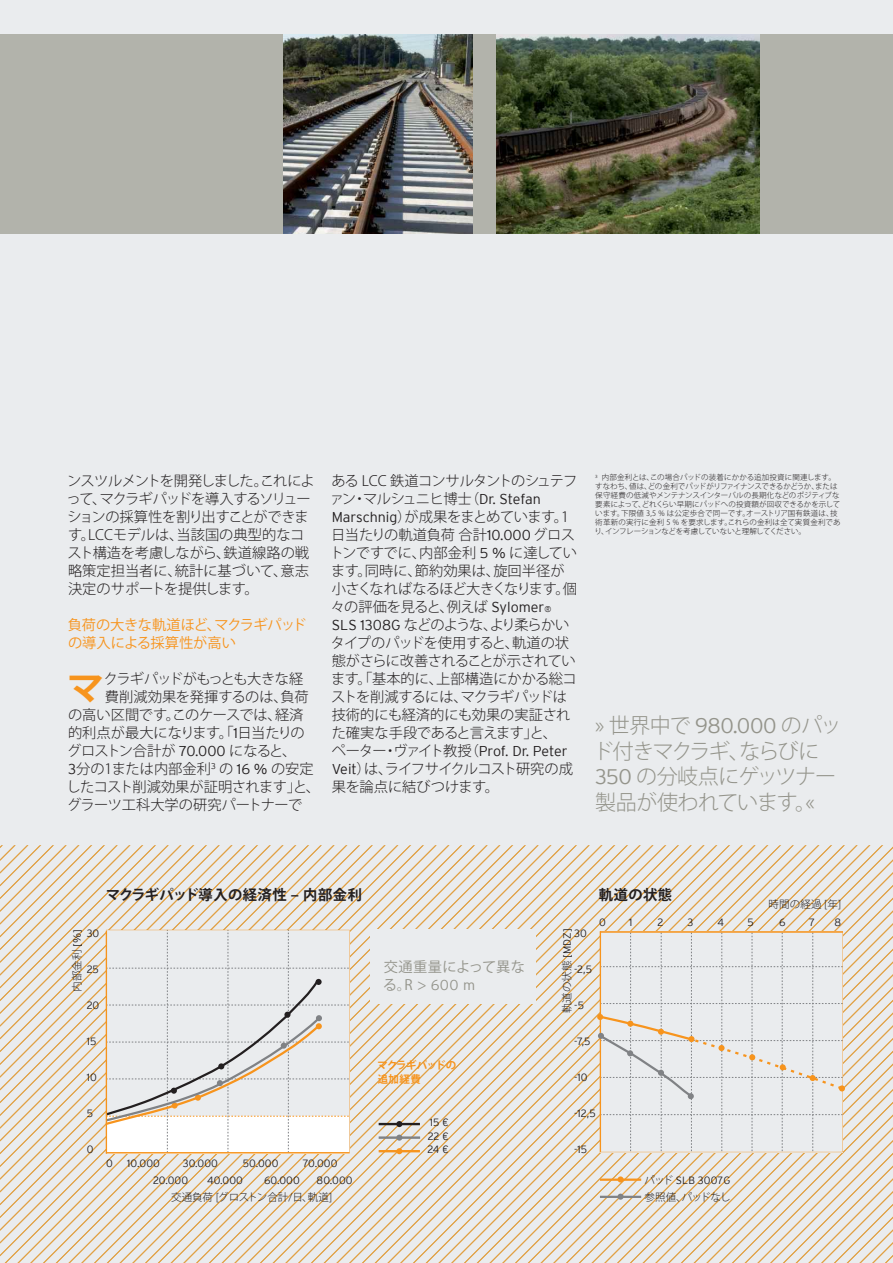
<style>
.page{position:relative;width:893px;height:1263px;background:#eaecee}
.page>*{position:absolute;margin:0;border:0;box-sizing:border-box;transform-origin:0 0}
.t1{font:700 37.65px "Koz Go Pro";color:#f7941d}
.t2{font:300 21px/25.5px "Koz Go Pro";letter-spacing:-.05em;color:#94948b}
.t3{font:300 14.25px/18px "Koz Go Pro";letter-spacing:-.04em;color:#231f20}
.t4{font:300 14.25px/18px "Koz Go Pro";letter-spacing:-.02em;color:#231f20}
.t5{font:300 14.25px "Koz Go Pro";color:#231f20}
.t6{font:14.25px/18px "Koz Go Pro";color:#f7941d}
.t7{font:300 14.25px "Interstate";letter-spacing:-.01em;color:#231f20}
.t8{font:700 14.25px "Koz Go Pro";letter-spacing:.03em;color:#231f20}
.t9{font:14.25px/18px "Koz Go Pro";letter-spacing:.03em;color:#94948b}
.t10{font:300 14.25px "Koz Go Pro";letter-spacing:-.055em;color:#231f20}
.t11{font:300 10.5px/13.5px "Interstate";letter-spacing:.005em;color:#231f20;text-align:justify}
.t12{font:300 10.5px "Koz Go Pro";letter-spacing:.01em;color:#231f20}
.t13{font:300 10.5px "Koz Go Pro";letter-spacing:-.01em;color:#231f20}
.t14{font:700 10.5px/13.5px "Koz Go Pro";letter-spacing:-.025em;color:#f7941d}
.t15{font:300 10.5px "Koz Go Pro";letter-spacing:-.03em;color:#231f20}
.t16{font:300 7.5px/9px "Koz Go Pro";letter-spacing:-.005em;color:#231f20}
.s1{font-family:"Interstate"}
.s2{font-family:"Interstate";font-size:8.25px}
.s3{font-family:"Koz Go Pro"}
.s4{font-family:"Interstate";font-weight:300}
</style>
<div class="page">
<div style="left:0;top:34px;width:893px;height:200px;background:#b2b3ab"></div>
<img style="left:496px;top:34px;width:264px;height:200px">
<img style="left:283px;top:34px;width:189px;height:200px">
<svg style="left:354px;top:846px;width:12px;height:417px"></svg>
<svg style="left:366px;top:846px;width:13px;height:417px"></svg>
<svg style="left:379px;top:846px;width:13px;height:417px"></svg>
<svg style="left:392px;top:846px;width:13px;height:417px"></svg>
<svg style="left:417px;top:846px;width:13px;height:417px"></svg>
<svg style="left:430px;top:846px;width:13px;height:417px"></svg>
<svg style="left:443px;top:846px;width:13px;height:417px"></svg>
<svg style="left:456px;top:846px;width:12px;height:417px"></svg>
<svg style="left:468px;top:846px;width:13px;height:417px"></svg>
<svg style="left:481px;top:846px;width:13px;height:417px"></svg>
<svg style="left:494px;top:846px;width:13px;height:417px"></svg>
<svg style="left:507px;top:846px;width:12px;height:417px"></svg>
<svg style="left:519px;top:846px;width:13px;height:417px"></svg>
<svg style="left:532px;top:846px;width:13px;height:417px"></svg>
<svg style="left:545px;top:846px;width:13px;height:417px"></svg>
<svg style="left:558px;top:846px;width:12px;height:417px"></svg>
<svg style="left:570px;top:846px;width:13px;height:417px"></svg>
<svg style="left:583px;top:846px;width:13px;height:417px"></svg>
<div style="left:370px;top:930px;width:166px;height:74px;background:#eaecee"></div>
<hr style="left:379px;top:1123px;width:41px;height:2px;background:#231f20">
<svg style="left:396px;top:1121px;width:6px;height:6px"></svg>
<hr style="left:379px;top:1136px;width:41px;height:3px;background:#808285">
<div style="left:396px;top:1134px;width:6px;height:7px;background:#808285;border-radius:50%"></div>
<hr style="left:379px;top:1150px;width:41px;height:2px;background:#f7941d">
<svg style="left:396px;top:1148px;width:6px;height:6px"></svg>
<svg style="left:0;top:846px;width:349px;height:306px"></svg>
<svg style="left:106px;top:930px;width:244px;height:222px"></svg>
<hr style="left:106px;top:931px;width:1px;height:223px;background:#f7941d">
<hr style="left:106px;top:1152px;width:244px;height:1px;background:#f7941d">
<svg style="left:597px;top:846px;width:296px;height:417px"></svg>
<p class="t4" style="left:67px;top:472px;width:250px">ンスツルメントを開発しました。これによって、マクラギパッドを導入するソリューションの採算性を割り出すことができます。LCCモデルは、当該国の典型的なコスト構造を考慮しながら、鉄道線路の戦略策定担当者に、統計に基づいて、意志決定のサポートを提供します。</p>
<p class="t6" style="left:68px;top:616px;width:240px">負荷の大きな軌道ほど、マクラギパッドの導入による採算性が高い</p>
<h1 class="t1" style="left:67px;top:664px;width:39px">マ</h1>
<p class="t10" style="left:104px;top:669px;width:201px">クラギパッドがもっとも大きな経</p>
<p class="t5" style="left:105px;top:687px;width:205px">費削減効果を発揮するのは、負荷</p>
<p class="t5" style="left:68px;top:705px;width:237px">の高い区間です。このケースでは、経済</p>
<p class="t4" style="left:68px;top:724px;width:238px">的利点が最大になります。「<span class="s1">1</span>日当たりの</p>
<p class="t3" style="left:67px;top:742px;width:231px">グロストン合計が <span class="s1">70.000</span> になると、</p>
<p class="t5" style="left:68px;top:759px;width:247px"><span class="s1">3</span>分の1または内部金利<sup>3</sup> の <span class="s1">16 %</span> の安定</p>
<p class="t3" style="left:67px;top:778px;width:255px">したコスト削減効果が証明されます」と、</p>
<p class="t4" style="left:67px;top:796px;width:237px">グラーツ工科大学の研究パートナーで</p>
<p class="t3" style="left:330px;top:472px;width:249px">ある LCC 鉄道コンサルタントのシュテファン・マルシュニヒ博士（<span class="s1">Dr. Stefan<br>Marschnig</span>）が成果をまとめています。1日当たりの軌道負荷 合計<span class="s1">10.000</span> グロストンですでに、内部金利 <span class="s1">5 %</span> に達しています。同時に、節約効果は、旋回半径が小さくなればなるほど大きくなります。個々の評価を見ると、例えば <span class="s1">Sylomer</span><span class="s2">®<br></span><span class="s1">SLS 1308G</span> などのような、より柔らかいタイプのパッドを使用すると、軌道の状態がさらに改善されることが示されています。「基本的に、上部構造にかかる総コストを削減するには、マクラギパッドは技術的にも経済的にも効果の実証された確実な手段であると言えます」と、</p>
<p class="t7" style="left:332px;top:743px;width:237px"><span class="s3">ペーター・ヴァイト教授（</span>Prof. Dr. Peter</p>
<p class="t4" style="left:332px;top:760px;width:243px"><span class="s1">Veit</span>）は、ライフサイクルコスト研究の成果を論点に結びつけます。</p>
<p class="t16" style="left:594px;top:473px;width:248px"><sup>3</sup> 内部金利とは、この場合パッドの装着にかかる追加投資に関連します。すなわち、値は、どの金利でパッドがリファイナンスできるかどうか、または保守経費の低減やメンテナンスインターバルの長期化などのポジティブな要素によって、どれくらい早期にパッドへの投資額が回収できるかを示しています。下限値 3,5 % は公定歩合で同一です。オーストリア国有鉄道は、技術革新の実行に金利 5 % を要求します。これらの金利は全て実質金利であり、インフレーションなどを考慮していないと理解してください。</p>
<h2 class="t2" style="left:593px;top:713px;width:250px">» 世界中で <span class="s1">980.000</span> のパッド付きマクラギ、ならびに<br><span class="s1">350</span> の分岐点にゲッツナー製品が使われています。«</h2>
<p class="t8" style="left:106px;top:885px;width:257px">マクラギパッド導入の経済性 – 内部金利</p>
<p class="t8" style="left:599px;top:885px;width:75px">軌道の状態</p>
<p class="t12" style="left:769px;top:897px;width:74px">時間の経過 [年]</p>
<p class="t11" style="left:87px;top:927px;width:14px">30</p>
<p class="t11" style="left:87px;top:963px;width:14px">25</p>
<p class="t11" style="left:87px;top:999px;width:14px">20</p>
<p class="t11" style="left:87px;top:1035px;width:11px">15</p>
<p class="t11" style="left:87px;top:1071px;width:12px">10</p>
<p class="t11" style="left:87px;top:1107px;width:8px">5</p>
<p class="t11" style="left:87px;top:1143px;width:8px">0</p>
<p class="t12" style="left:70px;top:992px;width:64px;rotate:-90deg">内部金利 <span class="s1">[%]</span></p>
<p class="t11" style="left:106px;top:1156px;width:8px">0</p>
<p class="t11" style="left:127px;top:1156px;width:34px">10.000</p>
<p class="t11" style="left:183px;top:1156px;width:37px">30.000</p>
<p class="t11" style="left:243px;top:1156px;width:37px">50.000</p>
<p class="t11" style="left:303px;top:1156px;width:36px">70.000</p>
<p class="t11" style="left:153px;top:1174px;width:37px">20.000</p>
<p class="t11" style="left:207px;top:1174px;width:37px">40.000</p>
<p class="t11" style="left:264px;top:1174px;width:37px">60.000</p>
<p class="t11" style="left:317px;top:1174px;width:38px">80.000</p>
<p class="t13" style="left:171px;top:1190px;width:163px">交通負荷 [グロストン合計/日、軌道]</p>
<p class="t9" style="left:383px;top:958px;width:144px">交通重量によって異なる。R &gt; <span class="s4">600 m</span></p>
<p class="t14" style="left:377px;top:1059px;width:80px">マクラギパッドの追加経費</p>
<p class="t11" style="left:428px;top:1116px;width:22px">15 € 22 € 24 €</p>
<p class="t11" style="left:599px;top:916px;width:8px">0</p>
<p class="t11" style="left:629px;top:916px;width:5px">1</p>
<p class="t11" style="left:657px;top:916px;width:7px">2</p>
<p class="t11" style="left:687px;top:916px;width:7px">3</p>
<p class="t11" style="left:717px;top:916px;width:8px">4</p>
<p class="t11" style="left:747px;top:916px;width:8px">5</p>
<p class="t11" style="left:779px;top:916px;width:8px">6</p>
<p class="t11" style="left:809px;top:916px;width:7px">7</p>
<p class="t11" style="left:834px;top:916px;width:8px">8</p>
<p class="t12" style="left:560px;top:1013px;width:86px;rotate:-90deg">軌道の状態 <span class="s1">[MDZ]</span></p>
<p class="t11" style="left:574px;top:927px;width:14px">30</p>
<p class="t11" style="left:574px;top:963px;width:19px">-2,5</p>
<p class="t11" style="left:574px;top:999px;width:11px">-5</p>
<p class="t11" style="left:574px;top:1035px;width:18px">-7,5</p>
<p class="t11" style="left:574px;top:1071px;width:15px">-10</p>
<p class="t11" style="left:574px;top:1107px;width:23px">-12,5</p>
<p class="t11" style="left:574px;top:1143px;width:14px">-15</p>
<p class="t11" style="left:645px;top:1174px;width:87px"><span class="s3">パッド</span> SLB 3007G</p>
<p class="t15" style="left:645px;top:1190px;width:87px">参照値、パッドなし</p>
</div>
